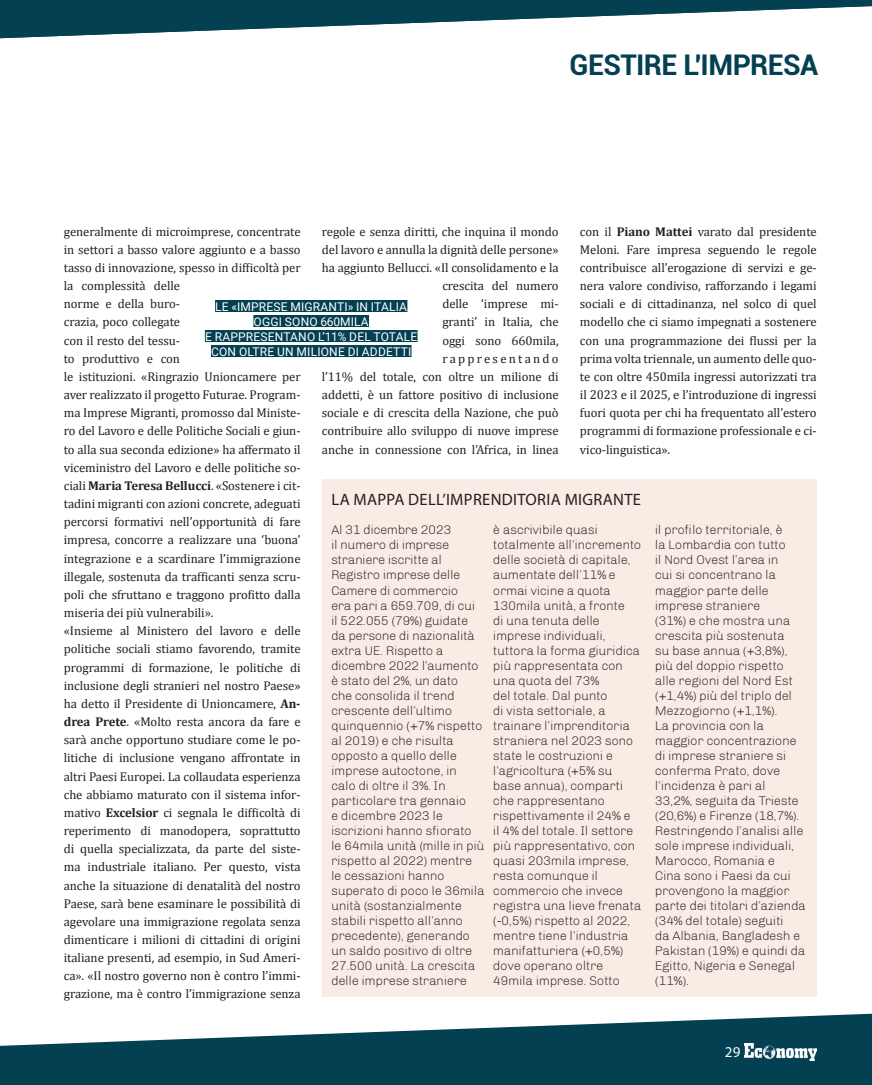
<style>
.page{position:relative;width:872px;height:1085px;background:#fff}
.page>*{position:absolute;margin:0;border:0;box-sizing:border-box;transform-origin:0 0}
.t1{font:700 28.5px "Roboto";letter-spacing:-.02em;color:#034052}
.t2{font:16.5px "Myriad Pro";letter-spacing:.02em;color:#231f20}
.t3{font:15px "Myriad Pro";color:#fff}
.t4{font:12.75px/18.1px "Cambria";letter-spacing:-.005em;color:#231f20;text-align:justify}
.t5{font:300 12.75px/15px "Chivo";letter-spacing:-.015em;color:#231f20}
.t6{font:12px "Roboto";letter-spacing:.015em;color:#fff}
.s1{font-weight:700}
</style>
<div class="page">
<svg style="left:0;top:1013px;width:872px;height:71px;fill:#034052"></svg>
<img style="left:744px;top:1043px;width:72px;height:17px">
<div style="left:215px;top:300px;width:192px;height:12px;background:#034052"></div>
<div style="left:253px;top:315px;width:116px;height:12px;background:#034052"></div>
<div style="left:205px;top:330px;width:212px;height:12px;background:#034052"></div>
<div style="left:211px;top:345px;width:200px;height:12px;background:#034052"></div>
<svg style="left:0;top:0;width:872px;height:38px"></svg>
<div style="left:322px;top:479px;width:494px;height:517px;background:#f8ece4"></div>
<h1 class="t1" style="left:569px;top:44px;width:250px">GESTIRE L'IMPRESA</h1>
<p class="t4" style="left:322px;top:222px;width:238px;text-align:right">regole e senza diritti, che inquina il mondo del lavoro e annulla la dignità delle persone» ha aggiunto Bellucci. «Il consolidamento e la crescita del numero<br>delle ‘imprese mi-<br>granti’ in Italia, che<br>oggi sono 660mila,<br>rappresentando<br>l’11% del totale, con oltre un milione di addetti, è un fattore positivo di inclusione sociale e di crescita della Nazione, che può contribuire allo sviluppo di nuove imprese anche in connessione con l’Africa, in linea</p>
<p class="t4" style="left:580px;top:222px;width:238px">con il <span class="s1">Piano Mattei</span> varato dal presidente Meloni. Fare impresa seguendo le regole contribuisce all’erogazione di servizi e ge&shy;nera valore condiviso, rafforzando i legami sociali e di cittadinanza, nel solco di quel modello che ci siamo impegnati a sostenere con una programmazione dei flussi per la prima volta triennale, un aumento delle quo&shy;te con oltre 450mila ingressi autorizzati tra il 2023 e il 2025, e l’introduzione di ingressi fuori quota per chi ha frequentato all’estero programmi di formazione professionale e ci&shy;vico-linguistica».</p>
<p class="t4" style="left:64px;top:222px;width:238px;text-align:left">generalmente di microimprese, concentrate in settori a basso valore aggiunto e a basso tasso di innovazione, spesso in difficoltà per la complessità delle<br>norme e della buro-<br>crazia, poco collegate<br>con il resto del tessu-<br>to produttivo e con<br>le istituzioni. «Ringrazio Unioncamere per aver realizzato il progetto Futurae. Program&shy;ma Imprese Migranti, promosso dal Ministe&shy;ro del Lavoro e delle Politiche Sociali e giun&shy;to alla sua seconda edizione» ha affermato il viceministro del Lavoro e delle politiche so&shy;ciali <span class="s1">Maria Teresa Bellucci</span>. «Sostenere i cit&shy;tadini migranti con azioni concrete, adeguati percorsi formativi nell’opportunità di fare impresa, concorre a realizzare una ‘buona’ integrazione e a scardinare l’immigrazione illegale, sostenuta da trafficanti senza scru&shy;poli che sfruttano e traggono profitto dalla miseria dei più vulnerabili».</p>
<p class="t4" style="left:64px;top:621px;width:238px">«Insieme al Ministero del lavoro e delle politiche sociali stiamo favorendo, tramite programmi di formazione, le politiche di inclusione degli stranieri nel nostro Paese» ha detto il Presidente di Unioncamere, <span class="s1">An&shy;drea Prete</span>. «Molto resta ancora da fare e sarà anche opportuno studiare come le po&shy;litiche di inclusione vengano affrontate in altri Paesi Europei. La collaudata esperienza che abbiamo maturato con il sistema infor&shy;mativo <span class="s1">Excelsior</span> ci segnala le difficoltà di reperimento di manodopera, soprattutto di quella specializzata, da parte del siste&shy;ma industriale italiano. Per questo, vista anche la situazione di denatalità del nostro Paese, sarà bene esaminare le possibilità di agevolare una immigrazione regolata senza dimenticare i milioni di cittadini di origini italiane presenti, ad esempio, in Sud Ameri&shy;ca». «Il nostro governo non è contro l’immi&shy;grazione, ma è contro l’immigrazione senza</p>
<p class="t6" style="left:215px;top:298px;width:193px">LE «IMPRESE MIGRANTI» IN ITALIA</p>
<p class="t6" style="left:254px;top:313px;width:117px">OGGI SONO 660MILA</p>
<p class="t6" style="left:205px;top:328px;width:214px">E RAPPRESENTANO L’11% DEL TOTALE</p>
<p class="t6" style="left:211px;top:343px;width:202px">CON OLTRE UN MILIONE DI ADDETTI</p>
<p class="t2" style="left:331px;top:489px;width:311px">LA MAPPA DELL’IMPRENDITORIA MIGRANTE</p>
<p class="t5" style="left:331px;top:522px;width:155px">Al 31 dicembre 2023<br>il numero di imprese straniere iscritte al<br>Registro imprese delle<br>Camere di commercio<br>era pari a 659.709, di cui il 522.055 (79%) guidate da persone di nazionalità extra UE. Rispetto a dicembre 2022 l’aumento è stato del 2%, un dato<br>che consolida il trend crescente dell’ultimo quinquennio (+7% rispetto al 2019) e che risulta opposto a quello delle imprese autoctone, in calo di oltre il 3%. In particolare tra gennaio<br>e dicembre 2023 le iscrizioni hanno sfiorato le 64mila unità (mille in più rispetto al 2022) mentre le cessazioni hanno superato di poco le 36mila unità (sostanzialmente stabili rispetto all’anno precedente), generando un saldo positivo di oltre<br>27.500 unità. La crescita delle imprese straniere</p>
<p class="t5" style="left:493px;top:522px;width:150px">è ascrivibile quasi totalmente all’incremento delle società di capitale, aumentate dell’11% e ormai vicine a quota<br>130mila unità, a fronte<br>di una tenuta delle imprese individuali, tuttora la forma giuridica più rappresentata con una quota del 73%<br>del totale. Dal punto<br>di vista settoriale, a trainare l’imprenditoria straniera nel 2023 sono state le costruzioni e l’agricoltura (+5% su base annua), comparti che rappresentano rispettivamente il 24% e<br>il 4% del totale. Il settore più rappresentativo, con quasi 203mila imprese, resta comunque il commercio che invece registra una lieve frenata (-0,5%) rispetto al 2022, mentre tiene l’industria manifatturiera (+0,5%) dove operano oltre<br>49mila imprese. Sotto</p>
<p class="t5" style="left:655px;top:522px;width:152px">il profilo territoriale, è<br>la Lombardia con tutto<br>il Nord Ovest l’area in<br>cui si concentrano la maggior parte delle imprese straniere<br>(31%) e che mostra una crescita più sostenuta<br>su base annua (+3,8%), più del doppio rispetto alle regioni del Nord Est (+1,4%) più del triplo del<br>Mezzogiorno (+1,1%).<br>La provincia con la maggior concentrazione di imprese straniere si conferma Prato, dove l’incidenza è pari al<br>33,2%, seguita da Trieste (20,6%) e Firenze (18,7%).<br>Restringendo l’analisi alle sole imprese individuali,<br>Marocco, Romania e<br>Cina sono i Paesi da cui provengono la maggior parte dei titolari d’azienda (34% del totale) seguiti<br>da Albania, Bangladesh e<br>Pakistan (19%) e quindi da<br>Egitto, Nigeria e Senegal (11%).</p>
<p class="t3" style="left:725px;top:1042px;width:17px">29</p>
</div>
